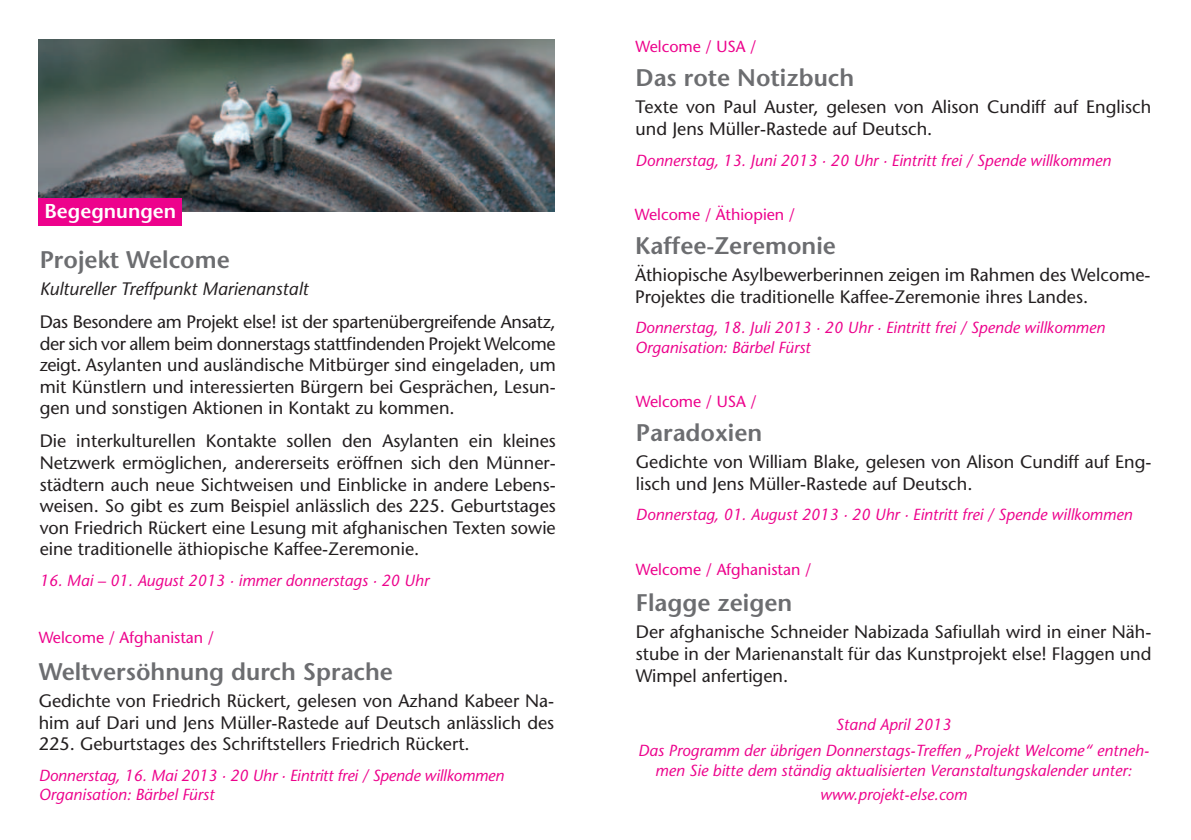
<style>
.page{position:relative;width:1191px;height:840px;background:#fff}
.page>*{position:absolute;margin:0;border:0;box-sizing:border-box;transform-origin:0 0}
.t1{font:600 24px "Stone Sans";color:#6c6d70}
.t2{font:600 20px "Stone Sans";color:#fff}
.t3{font:18px/21.6px "Stone Sans";color:#231f20;text-align:justify}
.t4{font:italic 18px "Stone Sans";color:#231f20}
.t5{font:italic 16px/19.2px "Stone Sans";color:#ed028c}
.t6{font:16px "Stone Sans";color:#ed028c}
</style>
<div class="page">
<img style="left:39px;top:40px;width:515px;height:172px">
<div style="left:39px;top:198px;width:143px;height:27px;background:#ed028c"></div>
<p class="t2" style="left:44px;top:198px;width:133px">Begegnungen</p>
<h1 class="t1" style="left:40px;top:244px;width:192px">Projekt Welcome</h1>
<p class="t4" style="left:40px;top:277px;width:270px">Kultureller Treffpunkt Marienanstalt</p>
<p class="t3" style="left:40px;top:310px;width:517px">Das Besondere am Projekt else! ist der spartenübergreifende Ansatz, der sich vor allem beim donnerstags stattfindenden Projekt Welcome zeigt. Asylanten und ausländische Mitbürger sind eingeladen, um mit Künstlern und interessierten Bürgern bei Gesprächen, Lesun&shy;gen und sonstigen Aktionen in Kontakt zu kommen.</p>
<p class="t3" style="left:40px;top:430px;width:517px">Die interkulturellen Kontakte sollen den Asylanten ein kleines Netzwerk ermöglichen, andererseits eröffnen sich den Münner&shy;städtern auch neue Sichtweisen und Einblicke in andere Lebens&shy;weisen. So gibt es zum Beispiel anlässlich des 225. Geburtstages von Friedrich Rückert eine Lesung mit afghanischen Texten sowie eine traditionelle äthiopische Kaffee-Zeremonie.</p>
<p class="t5" style="left:40px;top:570px;width:391px">16. Mai – 01. August 2013 · immer donnerstags · 20 Uhr</p>
<p class="t6" style="left:39px;top:627px;width:177px">Welcome / Afghanistan /</p>
<h1 class="t1" style="left:39px;top:656px;width:356px">Weltversöhnung durch Sprache</h1>
<p class="t3" style="left:39px;top:689px;width:517px">Gedichte von Friedrich Rückert, gelesen von Azhand Kabeer Na&shy;him auf Dari und Jens Müller-Rastede auf Deutsch anlässlich des 225. Geburtstages des Schriftstellers Friedrich Rückert.</p>
<p class="t5" style="left:39px;top:765px;width:467px">Donnerstag, 16. Mai 2013 · 20 Uhr · Eintritt frei / Spende willkommen<br>Organisation: Bärbel Fürst</p>
<p class="t6" style="left:635px;top:37px;width:122px">Welcome / USA /</p>
<h1 class="t1" style="left:635px;top:63px;width:220px">Das rote Notizbuch</h1>
<p class="t3" style="left:635px;top:96px;width:517px">Texte von Paul Auster, gelesen von Alison Cundiff auf Englisch und Jens Müller-Rastede auf Deutsch.</p>
<p class="t5" style="left:635px;top:150px;width:477px">Donnerstag, 13. Juni 2013 · 20 Uhr · Eintritt frei / Spende willkommen</p>
<p class="t6" style="left:635px;top:204px;width:162px">Welcome / Äthiopien /</p>
<h1 class="t1" style="left:635px;top:230px;width:202px">Kaffee-Zeremonie</h1>
<p class="t3" style="left:635px;top:264px;width:515px">Äthiopische Asylbewerberinnen zeigen im Rahmen des Welcome-<br>Projektes die traditionelle Kaffee-Zeremonie ihres Landes.</p>
<p class="t5" style="left:635px;top:318px;width:471px">Donnerstag, 18. Juli 2013 · 20 Uhr · Eintritt frei / Spende willkommen<br>Organisation: Bärbel Fürst</p>
<p class="t6" style="left:636px;top:391px;width:122px">Welcome / USA /</p>
<h1 class="t1" style="left:636px;top:417px;width:128px">Paradoxien</h1>
<p class="t3" style="left:636px;top:450px;width:517px">Gedichte von William Blake, gelesen von Alison Cundiff auf Eng&shy;lisch und Jens Müller-Rastede auf Deutsch.</p>
<p class="t5" style="left:636px;top:504px;width:498px">Donnerstag, 01. August 2013 · 20 Uhr · Eintritt frei / Spende willkommen</p>
<p class="t6" style="left:636px;top:559px;width:177px">Welcome / Afghanistan /</p>
<h1 class="t1" style="left:636px;top:587px;width:158px">Flagge zeigen</h1>
<p class="t3" style="left:636px;top:621px;width:517px">Der afghanische Schneider Nabizada Safiullah wird in einer Näh&shy;stube in der Marienanstalt für das Kunstprojekt else! Flaggen und Wimpel anfertigen.</p>
<p class="t5" style="left:638px;top:711px;width:512px;line-height:26px;text-align:center">Stand April 2013<br>Das Programm der übrigen Donnerstags-Treffen „Projekt Welcome“ entneh-</p>
<p class="t5" style="left:655px;top:757px;width:478px;line-height:24px;text-align:center">men Sie bitte dem ständig aktualisierten Veranstaltungskalender unter: www.projekt-else.com</p>
</div>
